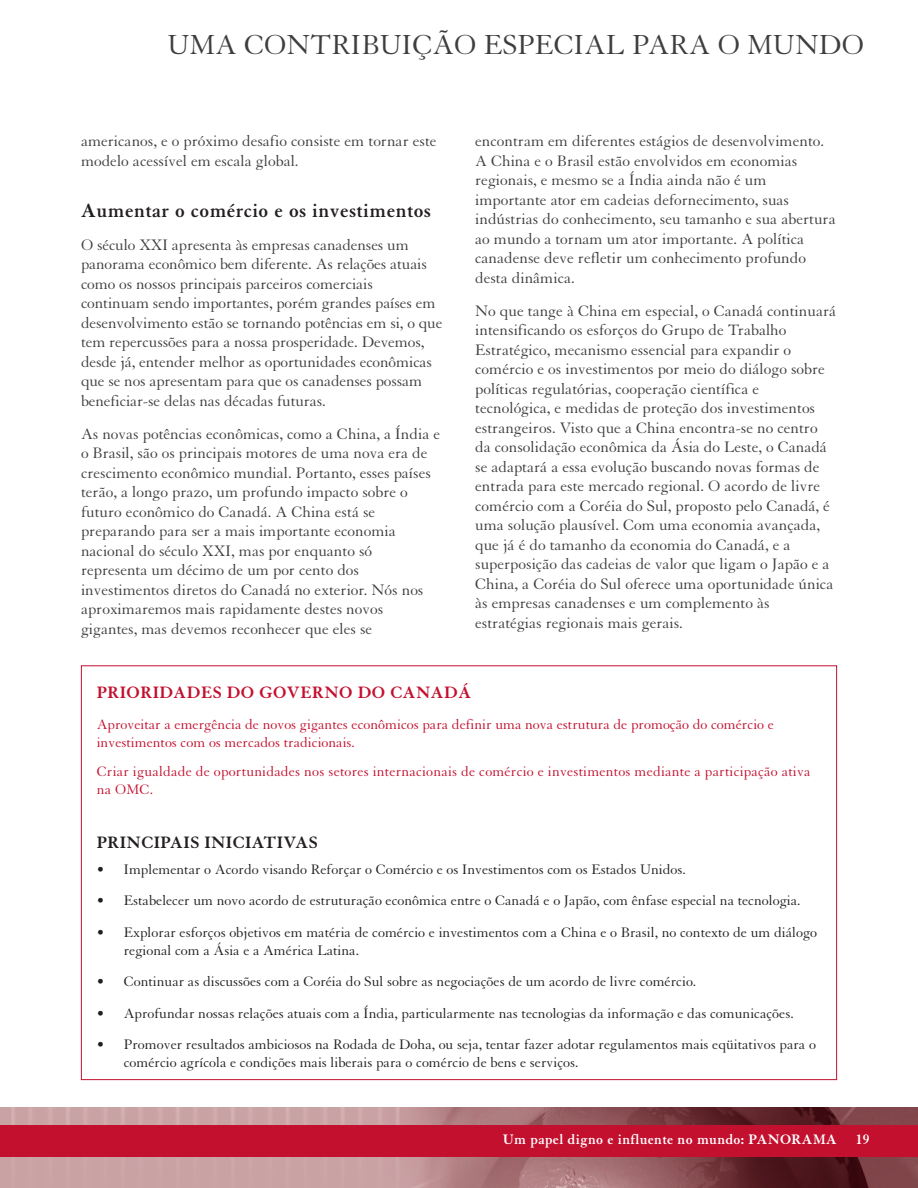
<style>
.page{position:relative;width:918px;height:1188px;background:#fff}
.page>*{position:absolute;margin:0;border:0;box-sizing:border-box;transform-origin:0 0}
.t1{font:30px "Granjon";color:#3e3e3f}
.t2{font:700 21px "Granjon";letter-spacing:.02em;color:#231f20}
.t3{font:700 18px "Granjon";letter-spacing:.02em;color:#c3102f}
.t4{font:700 18px "Granjon";letter-spacing:.02em;color:#231f20}
.t5{font:16.5px/19.5px "Granjon";color:#3e3e3f}
.t6{font:15px/18px "Granjon";color:#231f20}
.t7{font:15px/18px "Granjon";color:#c3102f}
.t8{font:700 15px "Granjon";letter-spacing:.02em;color:#fff}
</style>
<div class="page">
<img style="left:0;top:1107px;width:918px;height:81px">
<div style="left:0;top:1125px;width:918px;height:31px;background:#c3102f"></div>
<h1 class="t1" style="left:167px;top:34px;width:698px">UMA CONTRIBUIÇÃO ESPECIAL PARA O MUNDO</h1>
<p class="t5" style="left:81px;top:133px;width:357px">americanos, e o próximo desafio consiste em tornar este modelo acessível em escala global.</p>
<p class="t2" style="left:81px;top:202px;width:351px">Aumentar o comércio e os investimentos</p>
<p class="t5" style="left:81px;top:236px;width:363px">O século XXI apresenta às empresas canadenses um panorama econômico bem diferente. As relações atuais como os nossos principais parceiros comerciais continuam sendo importantes, porém grandes países em desenvolvimento estão se tornando potências em si, o que tem repercussões para a nossa prosperidade. Devemos, desde já, entender melhor as oportunidades econômicas que se nos apresentam para que os canadenses possam beneficiar-se delas nas décadas futuras.</p>
<p class="t5" style="left:81px;top:425px;width:361px">As novas potências econômicas, como a China, a Índia e o Brasil, são os principais motores de uma nova era de crescimento econômico mundial. Portanto, esses países terão, a longo prazo, um profundo impacto sobre o futuro econômico do Canadá. A China está se preparando para ser a mais importante economia nacional do século XXI, mas por enquanto só representa um décimo de um por cento dos investimentos diretos do Canadá no exterior. Nós nos aproximaremos mais rapidamente destes novos gigantes, mas devemos reconhecer que eles se</p>
<p class="t5" style="left:475px;top:133px;width:362px">encontram em diferentes estágios de desenvolvimento.<br>A China e o Brasil estão envolvidos em economias regionais, e mesmo se a Índia ainda não é um importante ator em cadeias defornecimento, suas indústrias do conhecimento, seu tamanho e sua abertura ao mundo a tornam um ator importante. A política canadense deve refletir um conhecimento profundo desta dinâmica.</p>
<p class="t5" style="left:475px;top:302px;width:362px">No que tange à China em especial, o Canadá continuará intensificando os esforços do Grupo de Trabalho Estratégico, mecanismo essencial para expandir o comércio e os investimentos por meio do diálogo sobre políticas regulatórias, cooperação científica e tecnológica, e medidas de proteção dos investimentos estrangeiros. Visto que a China encontra-se no centro da consolidação econômica da Ásia do Leste, o Canadá se adaptará a essa evolução buscando novas formas de entrada para este mercado regional. O acordo de livre comércio com a Coréia do Sul, proposto pelo Canadá, é uma solução plausível. Com uma economia avançada, que já é do tamanho da economia do Canadá, e a superposição das cadeias de valor que ligam o Japão e a China, a Coréia do Sul oferece uma oportunidade única às empresas canadenses e um complemento às estratégias regionais mais gerais.</p>
<p class="t3" style="left:97px;top:686px;width:376px">PRIORIDADES DO GOVERNO DO CANADÁ</p>
<p class="t7" style="left:97px;top:717px;width:679px">Aproveitar a emergência de novos gigantes econômicos para definir uma nova estrutura de promoção do comércio e investimentos com os mercados tradicionais.</p>
<p class="t7" style="left:97px;top:764px;width:715px">Criar igualdade de oportunidades nos setores internacionais de comércio e investimentos mediante a participação ativa na OMC.</p>
<p class="t4" style="left:97px;top:835px;width:223px">PRINCIPAIS INICIATIVAS</p>
<p class="t6" style="left:97px;top:861px;width:591px">• Implementar o Acordo visando Reforçar o Comércio e os Investimentos com os Estados Unidos.</p>
<p class="t6" style="left:97px;top:893px;width:705px">• Estabelecer um novo acordo de estruturação econômica entre o Canadá e o Japão, com ênfase especial na tecnologia.</p>
<p class="t6" style="left:124px;top:924px;width:695px;text-indent:-27px">• Explorar esforços objetivos em matéria de comércio e investimentos com a China e o Brasil, no contexto de um diálogo regional com a Ásia e a América Latina.</p>
<p class="t6" style="left:97px;top:974px;width:601px">• Continuar as discussões com a Coréia do Sul sobre as negociações de um acordo de livre comércio.</p>
<p class="t6" style="left:97px;top:1005px;width:698px">• Aprofundar nossas relações atuais com a Índia, particularmente nas tecnologias da informação e das comunicações.</p>
<p class="t6" style="left:124px;top:1037px;width:694px;text-indent:-27px">• Promover resultados ambiciosos na Rodada de Doha, ou seja, tentar fazer adotar regulamentos mais eqüitativos para o comércio agrícola e condições mais liberais para o comércio de bens e serviços.</p>
<p class="t8" style="left:503px;top:1134px;width:368px">Um papel digno e influente no mundo: PANORAMA 19</p>
</div>
